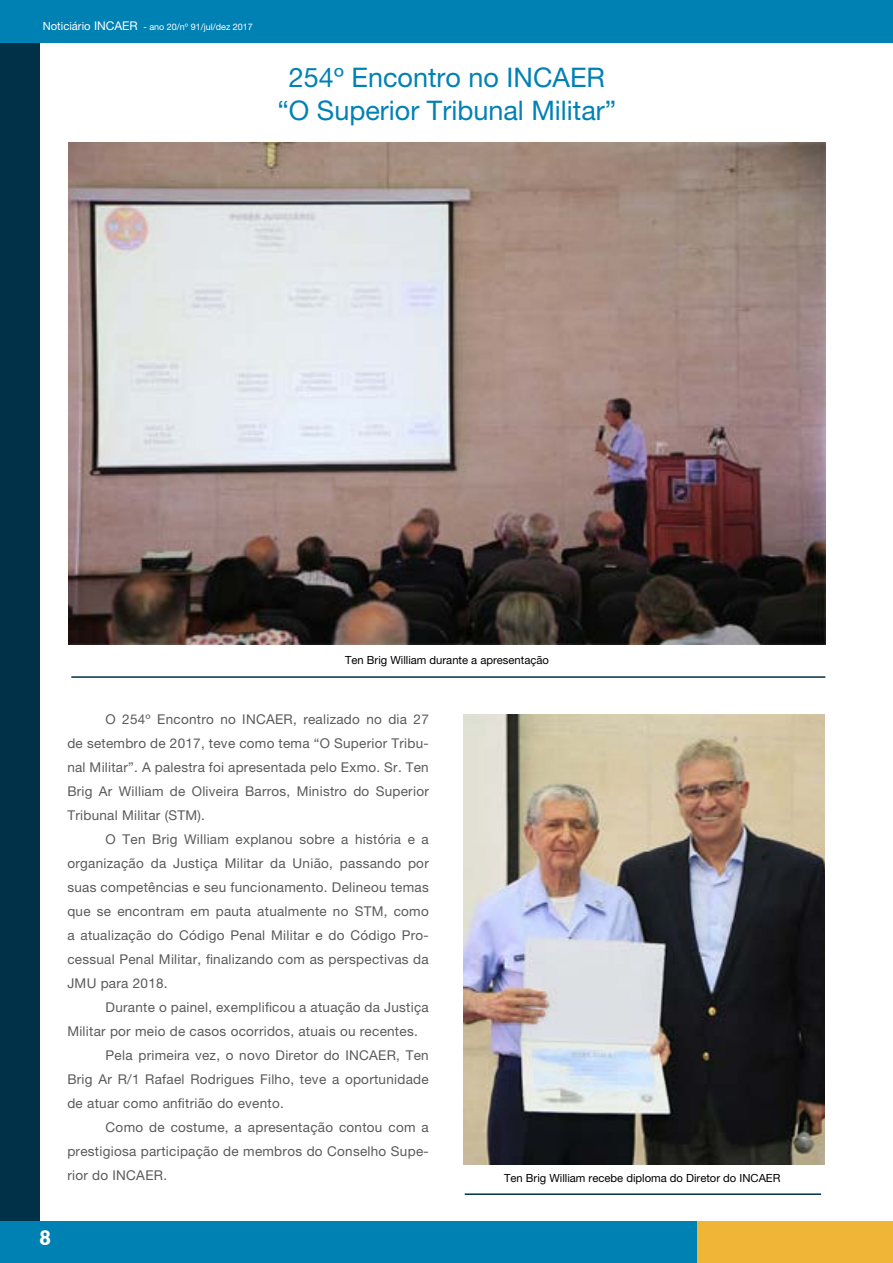
<style>
.page{position:relative;width:893px;height:1263px;background:#fff}
.page>*{position:absolute;margin:0;border:0;box-sizing:border-box;transform-origin:0 0}
.t1{font:27px/32.4px "Helvetica Neue LT Pro";color:#0081b4;text-align:center}
.t2{font:700 21px "Humanist 521 BT";color:#fff}
.t3{font:13.5px/24px "Helvetica Neue LT Pro";letter-spacing:.02em;color:#5a5a5b;text-align:justify}
.t4{font:11.25px "Helvetica Neue LT Pro";color:#000}
.t5{font:11.25px "Helvetica Neue LT Pro";color:#fff}
.t6{font:9px "Helvetica Neue LT Pro";color:#fff}
.s1{font-size:12px}
.s2{font-size:9px}
</style>
<div class="page">
<div style="left:0;top:1px;width:40px;height:1261px;background:#003149"></div>
<div style="left:0;top:0;width:893px;height:43px;background:#0081b4"></div>
<div style="left:0;top:1221px;width:698px;height:42px;background:#0081b4"></div>
<div style="left:697px;top:1221px;width:196px;height:42px;background:#f0b537"></div>
<hr style="left:71px;top:676px;width:754px;height:2px;background:#00304a">
<hr style="left:465px;top:1193px;width:356px;height:2px;background:#00304a">
<img style="left:68px;top:142px;width:757px;height:503px">
<img style="left:464px;top:714px;width:361px;height:451px">
<p class="t5" style="left:43px;top:20px;width:106px">Noticiário <span class="s1">INCAER</span> <span class="s2">-</span></p>
<p class="t6" style="left:149px;top:22px;width:105px">ano 20/nº 91/jul/dez 2017</p>
<h1 class="t1" style="left:277px;top:61px;width:341px">254º Encontro no INCAER “O Superior Tribunal Militar”</h1>
<p class="t4" style="left:345px;top:654px;width:205px">Ten Brig William durante a apresentação</p>
<p class="t3" style="left:67px;top:707px;width:363px;text-indent:38px">O 254º Encontro no INCAER, realizado no dia 27 de setembro de 2017, teve como tema “O Superior Tribu&shy;nal Militar”. A palestra foi apresentada pelo Exmo. Sr. Ten Brig Ar William de Oliveira Barros, Ministro do Superior Tribunal Militar (STM).</p>
<p class="t3" style="left:67px;top:827px;width:363px;text-indent:38px">O Ten Brig William explanou sobre a história e a organização da Justiça Militar da União, passando por suas competências e seu funcionamento. Delineou temas que se encontram em pauta atualmente no STM, como a atualização do Código Penal Militar e do Código Pro&shy;cessual Penal Militar, finalizando com as perspectivas da JMU para 2018.</p>
<p class="t3" style="left:106px;top:995px;width:325px">Durante o painel, exemplificou a atuação da Justiça</p>
<p class="t3" style="left:67px;top:1019px;width:352px">Militar por meio de casos ocorridos, atuais ou recentes.</p>
<p class="t3" style="left:106px;top:1043px;width:325px">Pela primeira vez, o novo Diretor do INCAER, Ten</p>
<p class="t3" style="left:67px;top:1067px;width:363px">Brig Ar R/1 Rafael Rodrigues Filho, teve a oportunidade</p>
<p class="t3" style="left:67px;top:1091px;width:218px">de atuar como anfitrião do evento.</p>
<p class="t3" style="left:106px;top:1115px;width:325px">Como de costume, a apresentação contou com a</p>
<p class="t3" style="left:67px;top:1139px;width:363px">prestigiosa participação de membros do Conselho Supe-</p>
<p class="t3" style="left:67px;top:1163px;width:101px">rior do INCAER.</p>
<h2 class="t2" style="left:40px;top:1225px;width:13px">8</h2>
<p class="t4" style="left:504px;top:1171px;width:278px">Ten Brig William recebe diploma do Diretor do INCAER</p>
</div>
